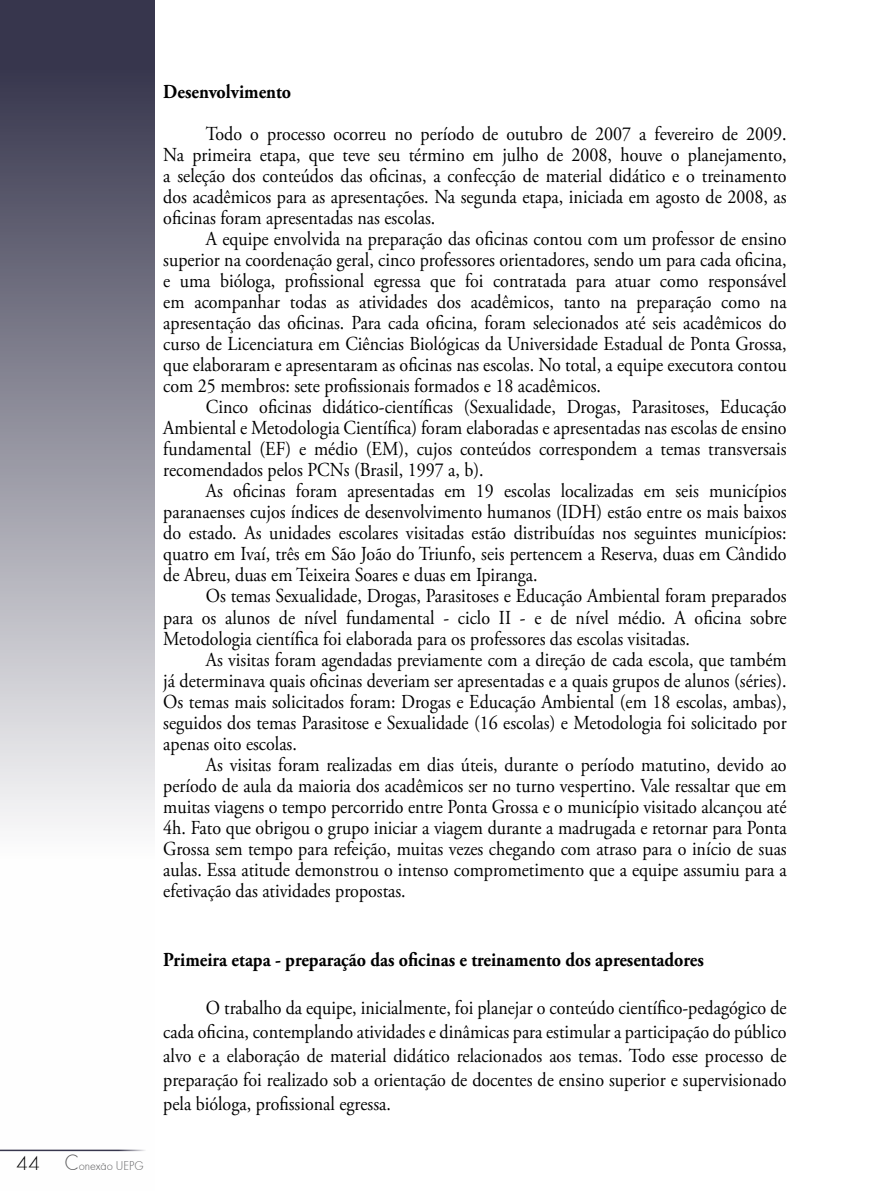
<style>
.page{position:relative;width:893px;height:1191px;background:#fff}
.page>*{position:absolute;margin:0;border:0;box-sizing:border-box;transform-origin:0 0}
.t1{font:19.8px/21px "Adobe Garamond Pro";color:#000;text-align:justify;scale:.91 1}
.t2{font:700 19.8px "Adobe Garamond Pro";color:#000;scale:.91 1}
.t3{font:13.2px "Futura TEE Ligh";color:#58585a;scale:.91 1}
.s1{font-size:21px;color:#000}
.s2{font-size:23.1px}
</style>
<div class="page">
<svg style="left:0;top:0;width:155px;height:1152px"></svg>
<hr style="left:0;top:1149px;width:149px;height:2px;background:#37364d">
<p class="t2" style="left:163px;top:80px;width:142px">Desenvolvimento</p>
<p class="t1" style="left:163px;top:124px;width:686px;text-indent:43px">Todo o processo ocorreu no período de outubro de 2007 a fevereiro de 2009.<br>Na primeira etapa, que teve seu término em julho de 2008, houve o planejamento, a seleção dos conteúdos das oficinas, a confecção de material didático e o treinamento dos acadêmicos para as apresentações. Na segunda etapa, iniciada em agosto de 2008, as oficinas foram apresentadas nas escolas.</p>
<p class="t1" style="left:163px;top:229px;width:686px;text-indent:43px">A equipe envolvida na preparação das oficinas contou com um professor de ensino superior na coordenação geral, cinco professores orientadores, sendo um para cada oficina, e uma bióloga, profissional egressa que foi contratada para atuar como responsável em acompanhar todas as atividades dos acadêmicos, tanto na preparação como na apresentação das oficinas. Para cada oficina, foram selecionados até seis acadêmicos do curso de Licenciatura em Ciências Biológicas da Universidade Estadual de Ponta Grossa, que elaboraram e apresentaram as oficinas nas escolas. No total, a equipe executora contou com 25 membros: sete profissionais formados e 18 acadêmicos.</p>
<p class="t1" style="left:163px;top:397px;width:686px;text-indent:43px">Cinco oficinas didático-científicas (Sexualidade, Drogas, Parasitoses, Educação Ambiental e Metodologia Científica) foram elaboradas e apresentadas nas escolas de ensino fundamental (EF) e médio (EM), cujos conteúdos correspondem a temas transversais recomendados pelos PCNs (Brasil, 1997 a, b).</p>
<p class="t1" style="left:163px;top:481px;width:686px;text-indent:43px">As oficinas foram apresentadas em 19 escolas localizadas em seis municípios paranaenses cujos índices de desenvolvimento humanos (IDH) estão entre os mais baixos do estado. As unidades escolares visitadas estão distribuídas nos seguintes municípios: quatro em Ivaí, três em São João do Triunfo, seis pertencem a Reserva, duas em Cândido de Abreu, duas em Teixeira Soares e duas em Ipiranga.</p>
<p class="t1" style="left:163px;top:586px;width:687px;text-indent:43px">Os temas Sexualidade, Drogas, Parasitoses e Educação Ambiental foram preparados para os alunos de nível fundamental - ciclo II - e de nível médio. A oficina sobre Metodologia científica foi elaborada para os professores das escolas visitadas.</p>
<p class="t1" style="left:163px;top:649px;width:686px;text-indent:43px">As visitas foram agendadas previamente com a direção de cada escola, que também já determinava quais oficinas deveriam ser apresentadas e a quais grupos de alunos (séries).<br>Os temas mais solicitados foram: Drogas e Educação Ambiental (em 18 escolas, ambas), seguidos dos temas Parasitose e Sexualidade (16 escolas) e Metodologia foi solicitado por apenas oito escolas.</p>
<p class="t1" style="left:163px;top:754px;width:687px;text-indent:43px">As visitas foram realizadas em dias úteis, durante o período matutino, devido ao período de aula da maioria dos acadêmicos ser no turno vespertino. Vale ressaltar que em muitas viagens o tempo percorrido entre Ponta Grossa e o município visitado alcançou até 4h. Fato que obrigou o grupo iniciar a viagem durante a madrugada e retornar para Ponta Grossa sem tempo para refeição, muitas vezes chegando com atraso para o início de suas aulas. Essa atitude demonstrou o intenso comprometimento que a equipe assumiu para a efetivação das atividades propostas.</p>
<p class="t3" style="left:17px;top:1158px;width:141px"><span class="s1">44</span> <span class="s2">C</span>onexao UEPG</p>
<p class="t3" style="left:102px;top:1154px;width:4px">-</p>
<p class="t2" style="left:163px;top:948px;width:595px">Primeira etapa - preparação das oficinas e treinamento dos apresentadores</p>
<p class="t1" style="left:163px;top:996px;width:686px;line-height:24px;text-indent:43px">O trabalho da equipe, inicialmente, foi planejar o conteúdo científico-pedagógico de cada oficina, contemplando atividades e dinâmicas para estimular a participação do público alvo e a elaboração de material didático relacionados aos temas. Todo esse processo de preparação foi realizado sob a orientação de docentes de ensino superior e supervisionado pela bióloga, profissional egressa.</p>
</div>
